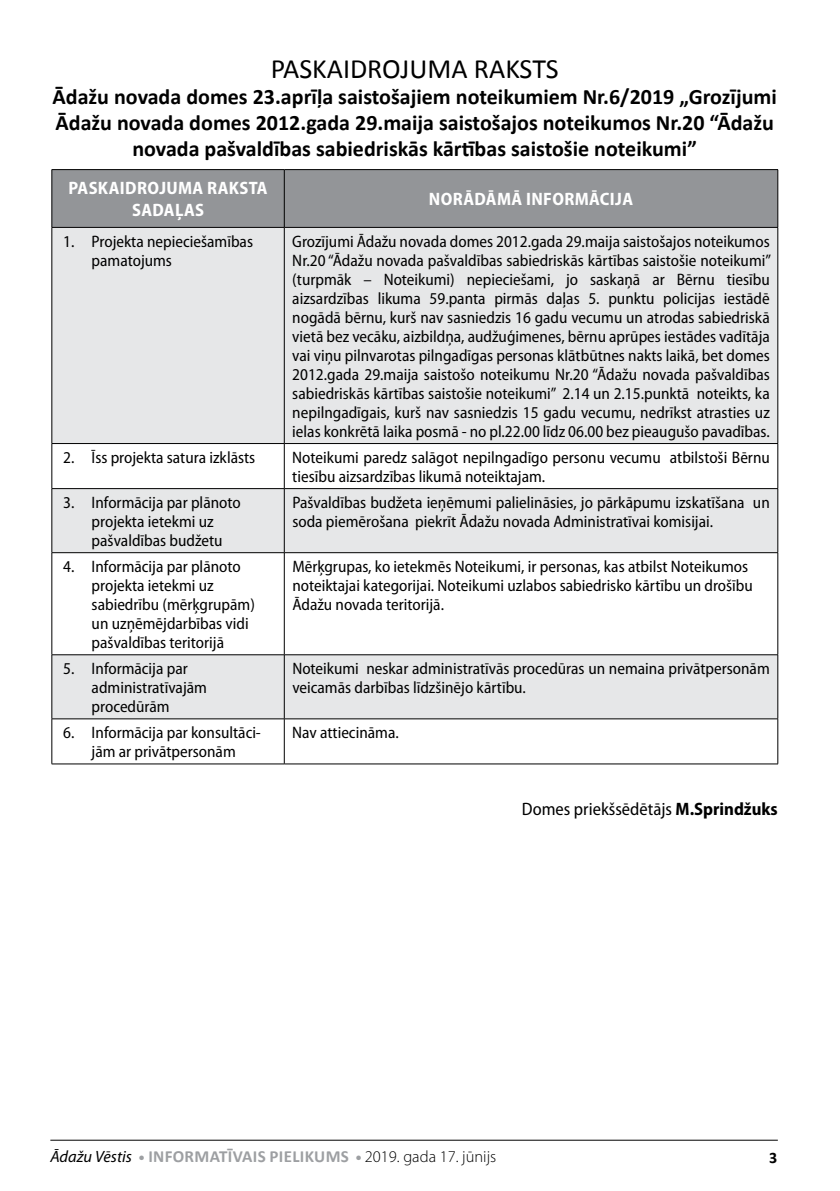
<style>
.page{position:relative;width:840px;height:1191px;background:#fff}
.page>*{position:absolute;margin:0;border:0;box-sizing:border-box;transform-origin:0 0}
.t1{font:28px "Calibri";color:#000}
.t2{font:700 22px/26px "Calibri";color:#000;text-align:center}
.t3{font:700 semi-condensed 18px/21.6px "Myriad Pro";letter-spacing:.02em;color:#fff;text-align:center}
.t4{font:semi-condensed 18px "Myriad Pro";color:#000}
.t5{font:700 17px "Calibri";letter-spacing:.02em;color:#9d9fa2}
.t6{font:semi-condensed 16.6px/19px "Myriad Pro";color:#000}
.t7{font:700 16px "Calibri";color:#000}
.s1{font-weight:700}
.s2{font-family:"Myriad Pro";font-weight:400;font-style:italic;font-size:16.4px;color:#000}
.s3{font-family:"Myriad Pro";font-weight:900;font-size:16px}
.s4{font-family:"Myriad Pro";font-weight:300;font-size:16.4px;color:#000}
</style>
<div class="page">
<hr style="left:50px;top:1139px;width:727px;height:1px;background:#000">
<div style="left:52px;top:170px;width:725px;height:57px;background:#939598"></div>
<svg style="left:52px;top:228px;width:725px;height:490px;fill:#e6e7e8"></svg>
<hr style="left:52px;top:227px;width:232px;height:1px;background:#000">
<hr style="left:51px;top:228px;width:1px;height:215px;background:#000">
<hr style="left:284px;top:227px;width:493px;height:1px;background:#000">
<hr style="left:284px;top:228px;width:1px;height:215px;background:#000">
<hr style="left:777px;top:228px;width:1px;height:215px;background:#000">
<hr style="left:52px;top:443px;width:232px;height:1px;background:#000">
<hr style="left:51px;top:444px;width:1px;height:44px;background:#000">
<hr style="left:284px;top:443px;width:493px;height:1px;background:#000">
<hr style="left:284px;top:444px;width:1px;height:44px;background:#000">
<hr style="left:777px;top:444px;width:1px;height:44px;background:#000">
<hr style="left:52px;top:488px;width:232px;height:1px;background:#000">
<hr style="left:51px;top:489px;width:1px;height:63px;background:#000">
<hr style="left:284px;top:488px;width:493px;height:1px;background:#000">
<hr style="left:284px;top:489px;width:1px;height:63px;background:#000">
<hr style="left:777px;top:489px;width:1px;height:63px;background:#000">
<hr style="left:52px;top:552px;width:232px;height:1px;background:#000">
<hr style="left:51px;top:553px;width:1px;height:101px;background:#000">
<hr style="left:284px;top:552px;width:493px;height:1px;background:#000">
<hr style="left:284px;top:553px;width:1px;height:101px;background:#000">
<hr style="left:777px;top:553px;width:1px;height:101px;background:#000">
<hr style="left:52px;top:654px;width:232px;height:1px;background:#000">
<hr style="left:51px;top:655px;width:1px;height:63px;background:#000">
<hr style="left:284px;top:654px;width:493px;height:1px;background:#000">
<hr style="left:284px;top:655px;width:1px;height:63px;background:#000">
<hr style="left:777px;top:655px;width:1px;height:63px;background:#000">
<hr style="left:52px;top:718px;width:232px;height:1px;background:#000">
<hr style="left:51px;top:719px;width:1px;height:44px;background:#000">
<hr style="left:284px;top:718px;width:493px;height:1px;background:#000">
<hr style="left:284px;top:719px;width:1px;height:44px;background:#000">
<hr style="left:777px;top:719px;width:1px;height:44px;background:#000">
<hr style="left:52px;top:763px;width:232px;height:1px;background:#000">
<hr style="left:284px;top:763px;width:493px;height:1px;background:#000">
<hr style="left:52px;top:169px;width:232px;height:1px;background:#000">
<hr style="left:51px;top:170px;width:1px;height:57px;background:#000">
<hr style="left:284px;top:169px;width:493px;height:1px;background:#000">
<hr style="left:284px;top:170px;width:1px;height:57px;background:#000">
<hr style="left:777px;top:170px;width:1px;height:57px;background:#000">
<h1 class="t1" style="left:270px;top:51px;width:289px">PASKAIDROJUMA RAKSTS</h1>
<h2 class="t2" style="left:53px;top:83px;width:725px">Ādažu novada domes 23.aprīļa saistošajiem noteikumiem Nr.6/2019 „Grozījumi<br>Ādažu novada domes 2012.gada 29.maija saistošajos noteikumos Nr.20 “Ādažu novada pašvaldības sabiedriskās kārtības saistošie noteikumi”</h2>
<p class="t3" style="left:68px;top:178px;width:201px">PASKAIDROJUMA RAKSTA<br>SADAĻAS</p>
<p class="t3" style="left:428px;top:189px;width:205px">NORĀDĀMĀ INFORMĀCIJA</p>
<p class="t6" style="left:91px;top:232px;width:163px;text-indent:-28px">1. Projekta nepieciešamības pamatojums</p>
<p class="t6" style="left:292px;top:232px;width:480px;text-align:justify">Grozījumi Ādažu novada domes 2012.gada 29.maija saistošajos noteikumos Nr.20 “Ādažu novada pašvaldības sabiedriskās kārtības saistošie noteikumi” (turpmāk – Noteikumi) nepieciešami, jo saskaņā ar Bērnu tiesību aizsardzības likuma 59.panta pirmās daļas 5. punktu policijas iestādē nogādā bērnu, kurš nav sasniedzis 16 gadu vecumu un atrodas sabiedriskā vietā bez vecāku, aizbildņa, audžuģimenes, bērnu aprūpes iestādes vadītāja vai viņu pilnvarotas pilngadīgas personas klātbūtnes nakts laikā, bet domes 2012.gada 29.maija saistošo noteikumu Nr.20 “Ādažu novada pašvaldības sabiedriskās kārtības saistošie noteikumi” 2.14 un 2.15.punktā noteikts, ka nepilngadīgais, kurš nav sasniedzis 15 gadu vecumu, nedrīkst atrasties uz ielas konkrētā laika posmā - no pl.22.00 līdz 06.00 bez pieaugušo pavadības.</p>
<p class="t6" style="left:63px;top:448px;width:193px">2. Īss projekta satura izklāsts</p>
<p class="t6" style="left:292px;top:448px;width:479px">Noteikumi paredz salāgot nepilngadīgo personu vecumu atbilstoši Bērnu tiesību aizsardzības likumā noteiktajam.</p>
<p class="t6" style="left:92px;top:493px;width:151px;text-indent:-28px">3. Informācija par plānoto projekta ietekmi uz pašvaldības budžetu</p>
<p class="t6" style="left:292px;top:493px;width:478px">Pašvaldības budžeta ieņēmumi palielināsies, jo pārkāpumu izskatīšana un soda piemērošana piekrīt Ādažu novada Administratīvai komisijai.</p>
<p class="t6" style="left:92px;top:557px;width:165px;text-indent:-28px">4. Informācija par plānoto projekta ietekmi uz sabiedrību (mērķgrupām) un uzņēmējdarbības vidi pašvaldības teritorijā</p>
<p class="t6" style="left:292px;top:557px;width:462px">Mērķgrupas, ko ietekmēs Noteikumi, ir personas, kas atbilst Noteikumos noteiktajai kategorijai. Noteikumi uzlabos sabiedrisko kārtību un drošību<br>Ādažu novada teritorijā.</p>
<p class="t6" style="left:92px;top:659px;width:117px;text-indent:-28px">5. Informācija par administratīvajām procedūrām</p>
<p class="t6" style="left:292px;top:659px;width:478px">Noteikumi neskar administratīvās procedūras un nemaina privātpersonām veicamās darbības līdzšinējo kārtību.</p>
<p class="t6" style="left:63px;top:723px;width:199px;text-align:center">6. Informācija par konsultāci&shy;jām ar privātpersonām</p>
<p class="t6" style="left:292px;top:723px;width:108px">Nav attiecināma.</p>
<p class="t4" style="left:521px;top:799px;width:257px">Domes priekšsēdētājs <span class="s1">M.Sprindžuks</span></p>
<p class="t5" style="left:50px;top:1145px;width:447px"><span class="s2">Ādažu Vēstis</span> <span class="s3">•</span> INFORMATĪVAIS PIELIKUMS <span class="s3">•</span> <span class="s4">2019. gada 17. jūnijs</span></p>
<p class="t7" style="left:768px;top:1147px;width:10px">3</p>
</div>
